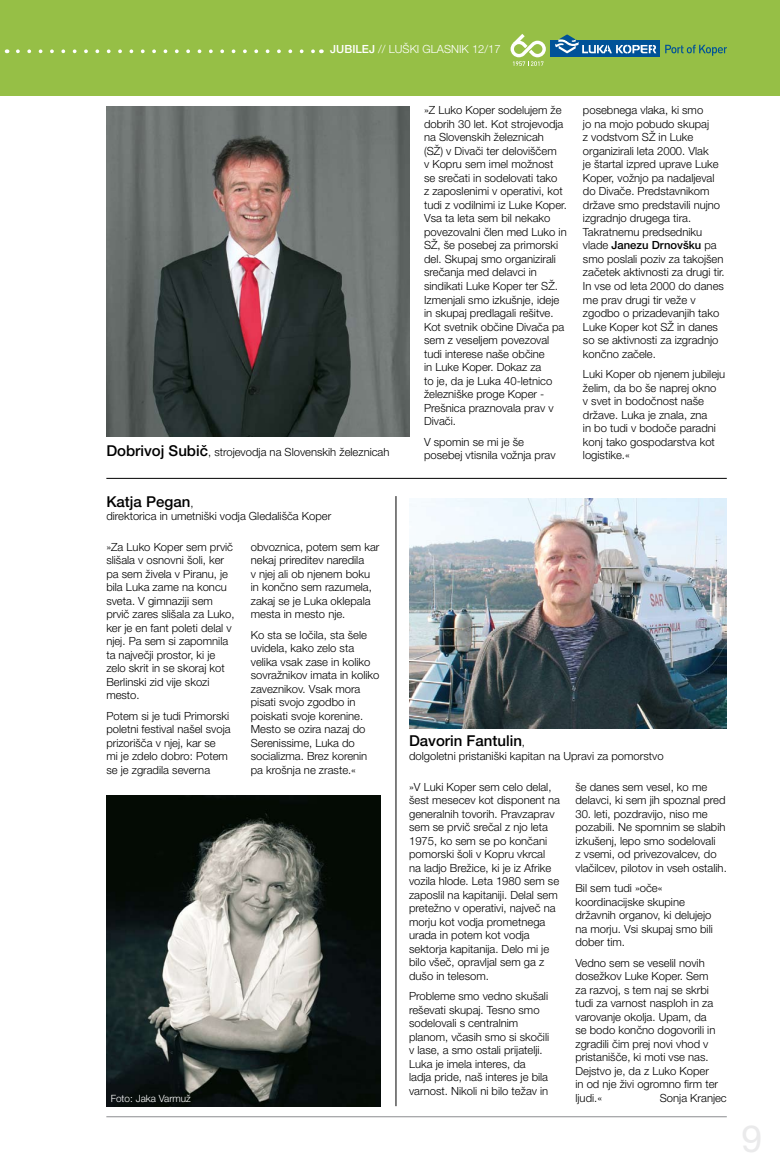
<style>
.page{position:relative;width:780px;height:1170px;background:#fff}
.page>*{position:absolute;margin:0;border:0;box-sizing:border-box;transform-origin:0 0}
.t1{font:37.5px "AA Helvetica";color:#eaeaeb}
.t2{font:15px "Helvetica LB";color:#000}
.t3{font:11.25px/13.5px "Helvetica L";color:#000}
.t4{font:11.25px "Helvetica LB";color:#000}
.t5{font:11.25px "Helvetica LB";color:#fff}
.t6{font:11.25px "Helvetica L";color:#fff}
.t7{font:10px "Helvetica L";color:#fff}
.s1{font-family:"Helvetica L"}
.s2{font-family:"Helvetica LB";font-size:15px}
.s3{font-family:"Helvetica L";font-size:11.25px}
</style>
<div class="page">
<hr style="left:106px;top:1116px;width:620px;height:1px;background:#8b8c8f">
<div style="left:0;top:0;width:780px;height:96px;background:#96bf46"></div>
<svg style="left:18px;top:49px;width:297px;height:4px"></svg>
<div style="left:550px;top:41px;width:110px;height:16px;background:#005298"></div>
<svg style="left:555px;top:35px;width:101px;height:18px"></svg>
<svg style="left:665px;top:45px;width:61px;height:11px"></svg>
<svg style="left:510px;top:34px;width:36px;height:32px"></svg>
<img style="left:409px;top:498px;width:317px;height:230px">
<img style="left:106px;top:106px;width:303px;height:330px">
<hr style="left:106px;top:478px;width:620px;height:1px;background:#000">
<img style="left:106px;top:795px;width:274px;height:311px">
<hr style="left:395px;top:496px;width:1px;height:610px;background:#000">
<p class="t5" style="left:330px;top:42px;width:66px">JUBILEJ <span class="s1">// luški</span></p>
<p class="t6" style="left:422px;top:42px;width:8px">glasnik</p>
<p class="t6" style="left:472px;top:42px;width:30px">12/17</p>
<p class="t3" style="left:106px;top:444px;width:285px"><span class="s2">Dobrivoj Subič</span>, strojevodja na Slovenskih železnicah</p>
<h2 class="t2" style="left:106px;top:492px;width:89px">Katja Pegan<span class="s3">,</span></h2>
<p class="t3" style="left:106px;top:509px;width:226px">direktorica in umetniški vodja Gledališča Koper</p>
<p class="t3" style="left:106px;top:539px;width:130px">»Za Luko Koper sem prvič slišala v osnovni šoli, ker pa sem živela v Piranu, je bila Luka zame na koncu sveta. V gimnaziji sem prvič zares slišala za Luko, ker je en fant poleti delal v njej. Pa sem si zapomnila ta največji prostor, ki je zelo skrit in se skoraj kot<br>Berlinski zid vije skozi mesto.</p>
<p class="t3" style="left:106px;top:708px;width:126px">Potem si je tudi Primorski poletni festival našel svoja prizorišča v njej, kar se<br>mi je zdelo dobro: Potem se je zgradila severna</p>
<p class="t3" style="left:251px;top:539px;width:130px">obvoznica, potem sem kar nekaj prireditev naredila<br>v njej ali ob njenem boku in končno sem razumela, zakaj se je Luka oklepala mesta in mesto nje.</p>
<p class="t3" style="left:251px;top:627px;width:130px">Ko sta se ločila, sta šele uvidela, kako zelo sta velika vsak zase in koliko sovražnikov imata in koliko zaveznikov. Vsak mora pisati svojo zgodbo in poiskati svoje korenine.<br>Mesto se ozira nazaj do<br>Serenissime, Luka do socializma. Brez korenin pa krošnja ne zraste.«</p>
<p class="t7" style="left:111px;top:1091px;width:82px">Foto: Jaka Varmuž</p>
<p class="t3" style="left:424px;top:103px;width:144px">»Z Luko Koper sodelujem že dobrih 30 let. Kot strojevodja na Slovenskih železnicah<br>(SŽ) v Divači ter deloviščem<br>v Kopru sem imel možnost se srečati in sodelovati tako<br>z zaposlenimi v operativi, kot tudi z vodilnimi iz Luke Koper.<br>Vsa ta leta sem bil nekako povezovalni člen med Luko in<br>SŽ, še posebej za primorski del. Skupaj smo organizirali srečanja med delavci in sindikati Luke Koper ter SŽ.<br>Izmenjali smo izkušnje, ideje in skupaj predlagali rešitve.<br>Kot svetnik občine Divača pa sem z veseljem povezoval tudi interese naše občine<br>in Luke Koper. Dokaz za<br>to je, da je Luka 40-letnico železniške proge Koper -<br>Prešnica praznovala prav v<br>Divači.</p>
<p class="t3" style="left:424px;top:434px;width:133px">V spomin se mi je še posebej vtisnila vožnja prav</p>
<p class="t3" style="left:583px;top:103px;width:139px">posebnega vlaka, ki smo<br>jo na mojo pobudo skupaj<br>z vodstvom SŽ in Luke organizirali leta 2000. Vlak<br>je štartal izpred uprave Luke<br>Koper, vožnjo pa nadaljeval do Divače. Predstavnikom države smo predstavili nujno izgradnjo drugega tira.<br>Takratnemu predsedniku</p>
<p class="t4" style="left:583px;top:239px;width:135px"><span class="s1">vlade</span> Janezu Drnovšku <span class="s1">pa</span></p>
<p class="t3" style="left:583px;top:252px;width:143px">smo poslali poziv za takojšen začetek aktivnosti za drugi tir.<br>In vse od leta 2000 do danes me prav drugi tir veže v zgodbo o prizadevanjih tako<br>Luke Koper kot SŽ in danes so se aktivnosti za izgradnjo končno začele.</p>
<p class="t3" style="left:583px;top:367px;width:144px">Luki Koper ob njenem jubileju želim, da bo še naprej okno<br>v svet in bodočnost naše države. Luka je znala, zna<br>in bo tudi v bodoče paradni konj tako gospodarstva kot logistike.«</p>
<h2 class="t2" style="left:409px;top:732px;width:117px">Davorin Fantulin<span class="s3">,</span></h2>
<p class="t3" style="left:409px;top:748px;width:256px">dolgoletni pristaniški kapitan na Upravi za pomorstvo</p>
<p class="t3" style="left:409px;top:779px;width:152px">»V Luki Koper sem celo delal, šest mesecev kot disponent na generalnih tovorih. Pravzaprav sem se prvič srečal z njo leta<br>1975, ko sem se po končani pomorski šoli v Kopru vkrcal<br>na ladjo Brežice, ki je iz Afrike vozila hlode. Leta 1980 sem se zaposlil na kapitaniji. Delal sem pretežno v operativi, največ na morju kot vodja prometnega urada in potem kot vodja sektorja kapitanija. Delo mi je bilo všeč, opravljal sem ga z dušo in telesom.</p>
<p class="t3" style="left:409px;top:989px;width:142px">Probleme smo vedno skušali reševati skupaj. Tesno smo sodelovali s centralnim planom, včasih smo si skočili v lase, a smo ostali prijatelji.<br>Luka je imela interes, da ladja pride, naš interes je bila varnost. Nikoli ni bilo težav in</p>
<p class="t3" style="left:575px;top:779px;width:152px">še danes sem vesel, ko me delavci, ki sem jih spoznal pred</p>
<p class="t3" style="left:575px;top:806px;width:153px">30. leti, pozdravijo, niso me pozabili. Ne spomnim se slabih izkušenj, lepo smo sodelovali<br>z vsemi, od privezovalcev, do vlačilcev, pilotov in vseh ostalih.</p>
<p class="t3" style="left:575px;top:881px;width:139px">Bil sem tudi »oče« koordinacijske skupine državnih organov, ki delujejo na morju. Vsi skupaj smo bili dober tim.</p>
<p class="t3" style="left:575px;top:955px;width:144px">Vedno sem se veselil novih dosežkov Luke Koper. Sem za razvoj, s tem naj se skrbi tudi za varnost nasploh in za varovanje okolja. Upam, da se bodo končno dogovorili in zgradili čim prej novi vhod v pristanišče, ki moti vse nas.<br>Dejstvo je, da z Luko Koper in od nje živi ogromno firm ter ljudi.«</p>
<p class="t3" style="left:659px;top:1090px;width:68px">Sonja Kranjec</p>
<h1 class="t1" style="left:741px;top:1116px;width:22px">9</h1>
</div>
